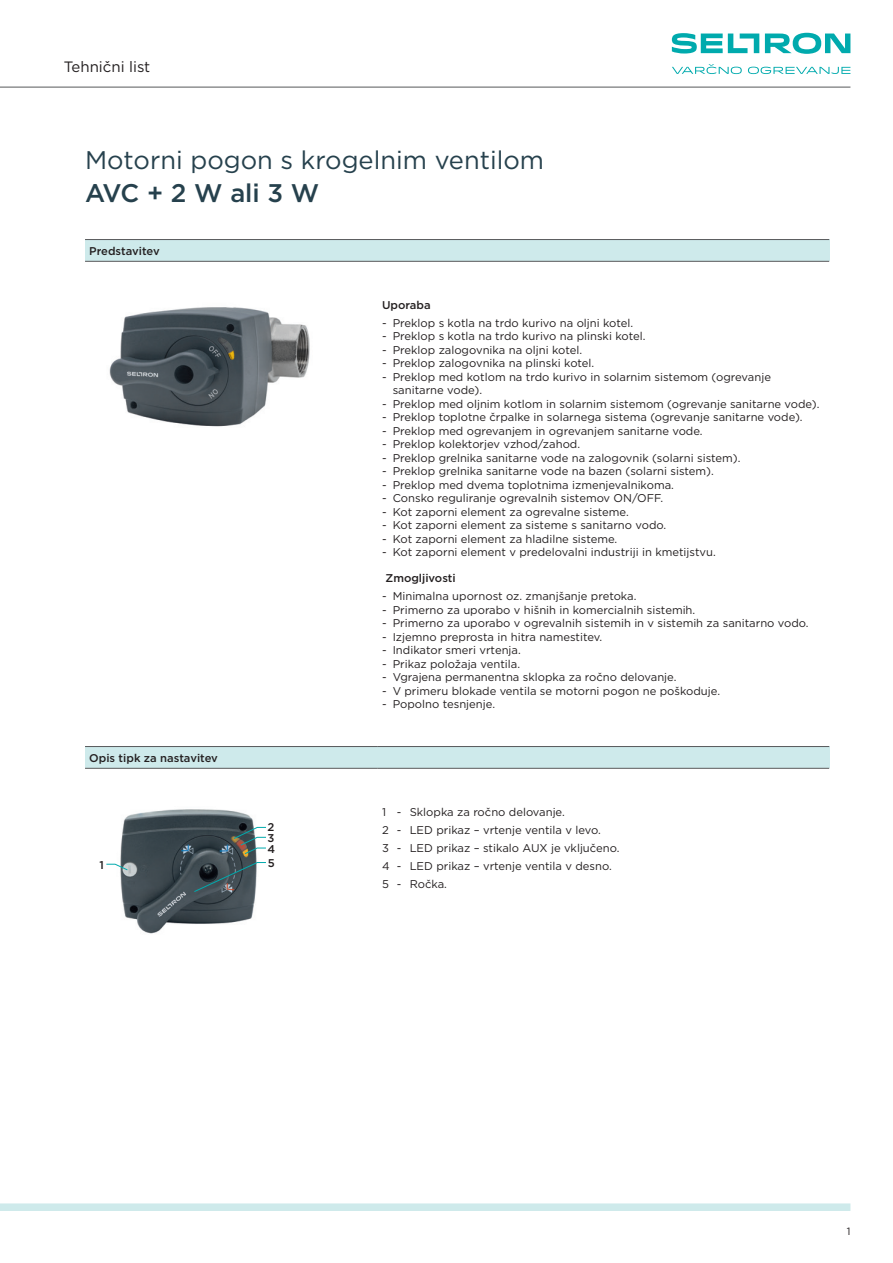
<style>
.page{position:relative;width:893px;height:1263px;background:#fff}
.page>*{position:absolute;margin:0;border:0;box-sizing:border-box;transform-origin:0 0}
.t1{font:25.5px "Gotham";color:#26414d}
.t2{font:500 25.5px "Gotham";letter-spacing:-.02em;color:#26414d}
.t3{font:15px "Gotham";color:#231f20}
.t4{font:11.25px/18px "Gotham";color:#231f20}
.t5{font:500 11.25px/10.6px "Gotham";color:#231f20;text-align:justify}
.t6{font:10.5px "Gotham";color:#231f20}
</style>
<div class="page">
<hr style="left:0;top:87px;width:850px;height:1px;background:#57585a">
<div style="left:0;top:1203px;width:850px;height:8px;background:#ceeaeb"></div>
<svg style="left:672px;top:64px;width:70px;height:10px"></svg>
<svg style="left:748px;top:67px;width:102px;height:7px"></svg>
<svg style="left:765px;top:33px;width:85px;height:21px"></svg>
<svg style="left:672px;top:33px;width:87px;height:21px"></svg>
<div style="left:85px;top:240px;width:744px;height:21px;background:#ceeaeb"></div>
<hr style="left:85px;top:239px;width:744px;height:1px;background:#57585a">
<hr style="left:85px;top:261px;width:744px;height:1px;background:#57585a">
<img style="left:109px;top:307px;width:201px;height:120px">
<div style="left:85px;top:746px;width:744px;height:22px;background:#ceeaeb"></div>
<hr style="left:85px;top:746px;width:293px;height:1px;background:#57585a">
<hr style="left:378px;top:746px;width:451px;height:1px;background:#57585a">
<hr style="left:85px;top:768px;width:293px;height:1px;background:#57585a">
<hr style="left:378px;top:768px;width:451px;height:1px;background:#57585a">
<img style="left:120px;top:809px;width:139px;height:125px">
<svg style="left:193px;top:862px;width:73px;height:30px;background:#57656b"></svg>
<svg style="left:106px;top:863px;width:22px;height:8px"></svg>
<svg style="left:230px;top:827px;width:36px;height:28px"></svg>
<h2 class="t3" style="left:64px;top:57px;width:88px">Tehnični list</h2>
<h1 class="t1" style="left:85px;top:144px;width:460px">Motorni pogon s krogelnim ventilom</h1>
<h1 class="t2" style="left:85px;top:177px;width:236px">AVC + 2 W ali 3 W</h1>
<p class="t5" style="left:89px;top:245px;width:72px">Predstavitev</p>
<p class="t5" style="left:89px;top:752px;width:130px">Opis tipk za nastavitev</p>
<p class="t5" style="left:267px;top:822px;width:9px">2<br>3<br>4</p>
<p class="t5" style="left:100px;top:859px;width:6px">1</p>
<p class="t5" style="left:268px;top:858px;width:9px">5</p>
<p class="t5" style="left:382px;top:299px;width:50px">Uporaba</p>
<p class="t4" style="left:382px;top:313px;width:253px">- Preklop s kotla na trdo kurivo na oljni kotel.</p>
<p class="t4" style="left:382px;top:327px;width:265px">- Preklop s kotla na trdo kurivo na plinski kotel.</p>
<p class="t4" style="left:382px;top:340px;width:202px">- Preklop zalogovnika na oljni kotel.</p>
<p class="t4" style="left:382px;top:354px;width:214px">- Preklop zalogovnika na plinski kotel.</p>
<p class="t4" style="left:393px;top:370px;width:380px;line-height:13.5px;text-indent:-11px">- Preklop med kotlom na trdo kurivo in solarnim sistemom (ogrevanje sanitarne vode).</p>
<p class="t4" style="left:382px;top:394px;width:439px">- Preklop med oljnim kotlom in solarnim sistemom (ogrevanje sanitarne vode).</p>
<p class="t4" style="left:382px;top:408px;width:422px">- Preklop toplotne črpalke in solarnega sistema (ogrevanje sanitarne vode).</p>
<p class="t4" style="left:382px;top:421px;width:322px">- Preklop med ogrevanjem in ogrevanjem sanitarne vode.</p>
<p class="t4" style="left:382px;top:435px;width:200px">- Preklop kolektorjev vzhod/zahod.</p>
<p class="t4" style="left:382px;top:448px;width:360px">- Preklop grelnika sanitarne vode na zalogovnik (solarni sistem).</p>
<p class="t4" style="left:382px;top:462px;width:333px">- Preklop grelnika sanitarne vode na bazen (solarni sistem).</p>
<p class="t4" style="left:382px;top:475px;width:293px">- Preklop med dvema toplotnima izmenjevalnikoma.</p>
<p class="t4" style="left:382px;top:489px;width:283px">- Consko reguliranje ogrevalnih sistemov ON/OFF.</p>
<p class="t4" style="left:382px;top:502px;width:248px">- Kot zaporni element za ogrevalne sisteme.</p>
<p class="t4" style="left:382px;top:516px;width:286px">- Kot zaporni element za sisteme s sanitarno vodo.</p>
<p class="t4" style="left:382px;top:529px;width:237px">- Kot zaporni element za hladilne sisteme.</p>
<p class="t4" style="left:382px;top:543px;width:335px">- Kot zaporni element v predelovalni industriji in kmetijstvu.</p>
<p class="t5" style="left:385px;top:573px;width:72px">Zmogljivosti</p>
<p class="t4" style="left:382px;top:587px;width:256px">- Minimalna upornost oz. zmanjšanje pretoka.</p>
<p class="t4" style="left:382px;top:600px;width:315px">- Primerno za uporabo v hišnih in komercialnih sistemih.</p>
<p class="t4" style="left:382px;top:614px;width:428px">- Primerno za uporabo v ogrevalnih sistemih in v sistemih za sanitarno vodo.</p>
<p class="t4" style="left:382px;top:627px;width:222px">- Izjemno preprosta in hitra namestitev.</p>
<p class="t4" style="left:382px;top:641px;width:140px">- Indikator smeri vrtenja.</p>
<p class="t4" style="left:382px;top:654px;width:140px">- Prikaz položaja ventila.</p>
<p class="t4" style="left:382px;top:668px;width:296px">- Vgrajena permanentna sklopka za ročno delovanje.</p>
<p class="t4" style="left:382px;top:681px;width:339px">- V primeru blokade ventila se motorni pogon ne poškoduje.</p>
<p class="t4" style="left:382px;top:695px;width:114px">- Popolno tesnjenje.</p>
<p class="t4" style="left:382px;top:802px;width:239px">1 - Sklopka za ročno delovanje.<br>2 - LED prikaz – vrtenje ventila v levo.<br>3 - LED prikaz – stikalo AUX je vključeno.<br>4 - LED prikaz – vrtenje ventila v desno.<br>5 - Ročka.</p>
<p class="t6" style="left:847px;top:1225px;width:5px">1</p>
</div>
